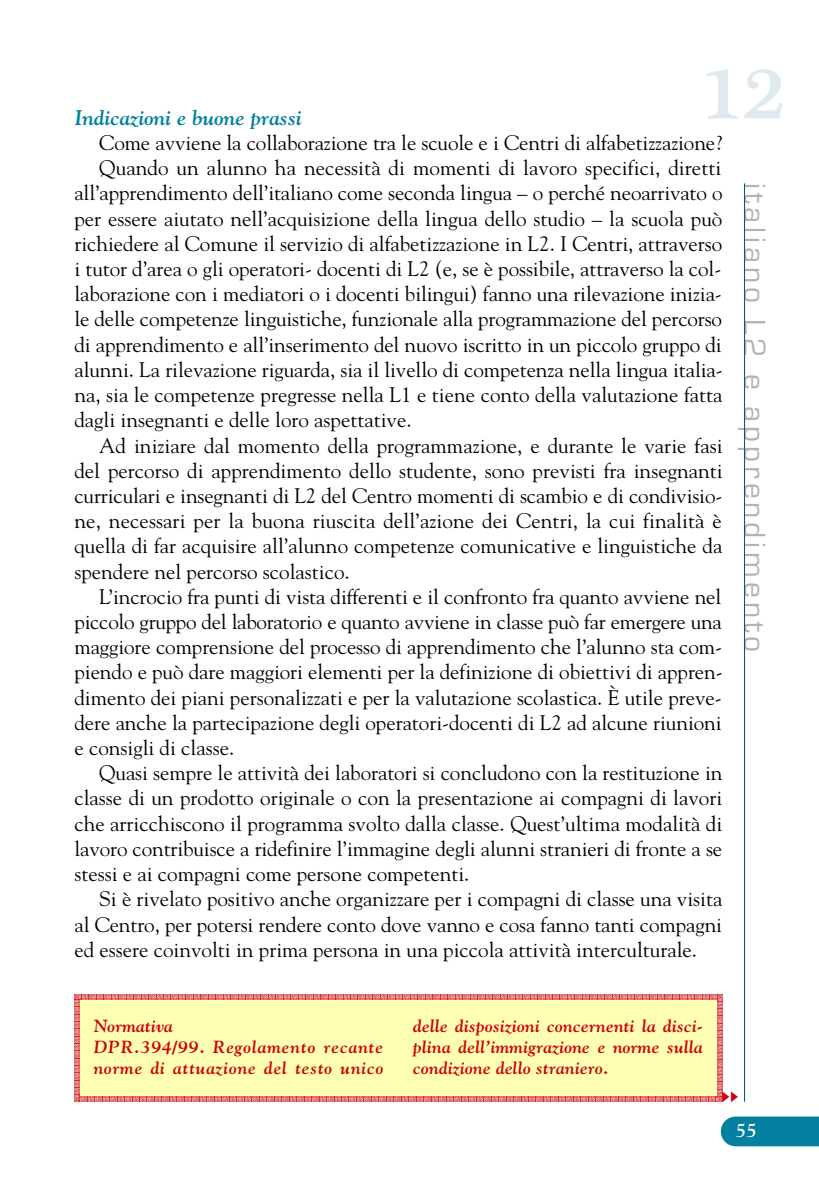
<style>
.page{position:relative;width:819px;height:1191px;background:#fff}
.page>*{position:absolute;margin:0;border:0;box-sizing:border-box;transform-origin:0 0}
.t1{font:105px "Plantagenet Cherokee";color:#deeaed}
.t2{font:31.5px "Eurostile";letter-spacing:.125em;color:#b3b3b3}
.t3{font:21px "Goudy";color:#000}
.t4{font:italic 700 21px "Goudy";color:#03809f}
.t5{font:700 19.25px "Goudy";color:#fff}
.t6{font:italic 700 17.5px/21px "Goudy";letter-spacing:.01em;color:#cc000c;text-align:justify}
.t7{font:italic 700 17.5px/21px "Goudy";letter-spacing:.045em;color:#cc000c}
</style>
<div class="page">
<svg style="left:720px;top:1116px;width:99px;height:30px;background:#1187a4"></svg>
<hr style="left:744px;top:183px;width:1px;height:918px;background:#055b74">
<svg style="left:74px;top:994px;width:649px;height:107px;background:#fbedab"></svg>
<p class="t1" style="left:702px;top:22px;width:85px">12</p>
<p class="t4" style="left:74px;top:105px;width:229px">Indicazioni e buone prassi</p>
<p class="t3" style="left:99px;top:130px;width:624px">Come avviene la collaborazione tra le scuole e i Centri di alfabetizzazione?</p>
<p class="t3" style="left:99px;top:156px;width:623px">Quando un alunno ha necessità di momenti di lavoro specifici, diretti</p>
<p class="t3" style="left:74px;top:181px;width:649px">all’apprendimento dell’italiano come seconda lingua – o perché neoarrivato o</p>
<p class="t3" style="left:74px;top:206px;width:649px">per essere aiutato nell’acquisizione della lingua dello studio – la scuola può</p>
<p class="t3" style="left:74px;top:231px;width:649px">richiedere al Comune il servizio di alfabetizzazione in L2. I Centri, attraverso</p>
<p class="t3" style="left:74px;top:256px;width:648px">i tutor d’area o gli operatori- docenti di L2 (e, se è possibile, attraverso la col-</p>
<p class="t3" style="left:74px;top:282px;width:649px">laborazione con i mediatori o i docenti bilingui) fanno una rilevazione inizia-</p>
<p class="t3" style="left:74px;top:307px;width:649px">le delle competenze linguistiche, funzionale alla programmazione del percorso</p>
<p class="t3" style="left:74px;top:332px;width:648px">di apprendimento e all’inserimento del nuovo iscritto in un piccolo gruppo di</p>
<p class="t3" style="left:74px;top:357px;width:649px">alunni. La rilevazione riguarda, sia il livello di competenza nella lingua italia-</p>
<p class="t3" style="left:74px;top:382px;width:649px">na, sia le competenze pregresse nella L1 e tiene conto della valutazione fatta</p>
<p class="t3" style="left:74px;top:408px;width:339px">dagli insegnanti e delle loro aspettative.</p>
<p class="t3" style="left:99px;top:433px;width:624px">Ad iniziare dal momento della programmazione, e durante le varie fasi</p>
<p class="t3" style="left:74px;top:458px;width:649px">del percorso di apprendimento dello studente, sono previsti fra insegnanti</p>
<p class="t3" style="left:74px;top:483px;width:649px">curriculari e insegnanti di L2 del Centro momenti di scambio e di condivisio-</p>
<p class="t3" style="left:74px;top:508px;width:649px">ne, necessari per la buona riuscita dell’azione dei Centri, la cui finalità è</p>
<p class="t3" style="left:74px;top:534px;width:649px">quella di far acquisire all’alunno competenze comunicative e linguistiche da</p>
<p class="t3" style="left:74px;top:559px;width:277px">spendere nel percorso scolastico.</p>
<p class="t3" style="left:99px;top:584px;width:623px">L’incrocio fra punti di vista differenti e il confronto fra quanto avviene nel</p>
<p class="t3" style="left:74px;top:609px;width:649px">piccolo gruppo del laboratorio e quanto avviene in classe può far emergere una</p>
<p class="t3" style="left:74px;top:634px;width:649px">maggiore comprensione del processo di apprendimento che l’alunno sta com-</p>
<p class="t3" style="left:74px;top:660px;width:649px">piendo e può dare maggiori elementi per la definizione di obiettivi di appren-</p>
<p class="t3" style="left:74px;top:685px;width:649px">dimento dei piani personalizzati e per la valutazione scolastica. È utile preve-</p>
<p class="t3" style="left:74px;top:710px;width:648px">dere anche la partecipazione degli operatori-docenti di L2 ad alcune riunioni</p>
<p class="t3" style="left:74px;top:735px;width:161px">e consigli di classe.</p>
<p class="t3" style="left:99px;top:760px;width:624px">Quasi sempre le attività dei laboratori si concludono con la restituzione in</p>
<p class="t3" style="left:74px;top:786px;width:649px">classe di un prodotto originale o con la presentazione ai compagni di lavori</p>
<p class="t3" style="left:74px;top:811px;width:649px">che arricchiscono il programma svolto dalla classe. Quest’ultima modalità di</p>
<p class="t3" style="left:74px;top:836px;width:649px">lavoro contribuisce a ridefinire l’immagine degli alunni stranieri di fronte a se</p>
<p class="t3" style="left:74px;top:861px;width:396px">stessi e ai compagni come persone competenti.</p>
<p class="t3" style="left:99px;top:886px;width:624px">Si è rivelato positivo anche organizzare per i compagni di classe una visita</p>
<p class="t3" style="left:74px;top:912px;width:649px">al Centro, per potersi rendere conto dove vanno e cosa fanno tanti compagni</p>
<p class="t3" style="left:74px;top:937px;width:624px">ed essere coinvolti in prima persona in una piccola attività interculturale.</p>
<p class="t2" style="left:773px;top:183px;width:470px;rotate:90deg">italiano L2 e apprendimento</p>
<p class="t7" style="left:94px;top:1015px;width:291px">Normativa<br>DPR.394/99. Regolamento recante norme di attuazione del testo unico</p>
<p class="t6" style="left:413px;top:1015px;width:291px">delle disposizioni concernenti la disci&shy;plina dell’immigrazione e norme sulla condizione dello straniero.</p>
<p class="t5" style="left:735px;top:1118px;width:23px">55</p>
</div>
